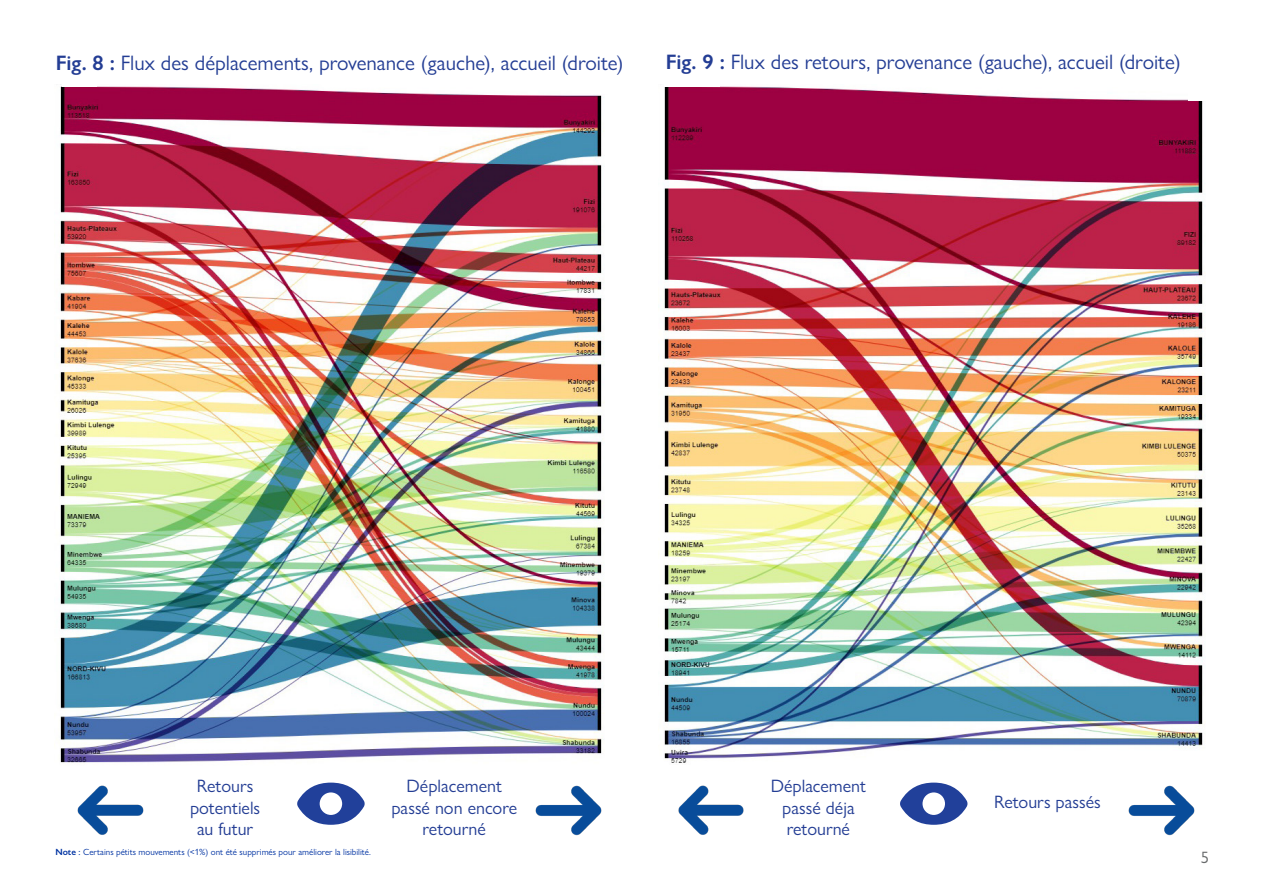
<style>
.page{position:relative;width:1263px;height:893px;background:#fff}
.page>*{position:absolute;margin:0;border:0;box-sizing:border-box;transform-origin:0 0}
.t1{font:21px "Gill Sans Nova";color:#233d94}
.t2{font:18px/21.6px "Gill Sans Nova";color:#233d94;text-align:center}
.t3{font:16.5px "Gill Sans Nova";color:#686a6b}
.t4{font:9px "Gill Sans Nova";color:#0033a2}
.s1{font-weight:600}
.s2{font-weight:500}
</style>
<div class="page">
<img style="left:678px;top:785px;width:66px;height:50px">
<img style="left:535px;top:785px;width:67px;height:51px">
<img style="left:77px;top:785px;width:67px;height:50px">
<img style="left:60px;top:86px;width:545px;height:677px">
<div style="left:591px;top:73px;width:20px;height:20px;background:#fff"></div>
<img style="left:658px;top:85px;width:548px;height:678px">
<div style="left:1189px;top:80px;width:20px;height:20px;background:#fff"></div>
<svg style="left:297px;top:783px;width:68px;height:42px"></svg>
<svg style="left:900px;top:783px;width:68px;height:42px"></svg>
<img style="left:1128px;top:785px;width:67px;height:51px">
<div style="left:62px;top:75px;width:35px;height:12px;background:#fff"></div>
<div style="left:665px;top:75px;width:55px;height:12px;background:#fff"></div>
<p class="t1" style="left:56px;top:50px;width:569px"><span class="s1">Fig. 8 :</span> Flux des déplacements, provenance (gauche), accueil (droite)</p>
<p class="t1" style="left:666px;top:49px;width:516px"><span class="s1">Fig. 9 :</span> Flux des retours, provenance (gauche), accueil (droite)</p>
<p class="t2" style="left:190px;top:775px;width:72px">Retours potentiels au futur</p>
<p class="t2" style="left:391px;top:775px;width:127px">Déplacement passé non encore retourné</p>
<p class="t2" style="left:771px;top:775px;width:97px">Déplacement passé déja retourné</p>
<p class="t4" style="left:55px;top:847px;width:317px"><span class="s1">Note</span> <span class="s2">:</span> Certains pétits mouvements (&lt;1%) ont été supprimés pour améliorer la lisibilité.</p>
<p class="t2" style="left:994px;top:791px;width:108px">Retours passés</p>
<p class="t3" style="left:1201px;top:847px;width:10px">5</p>
</div>
